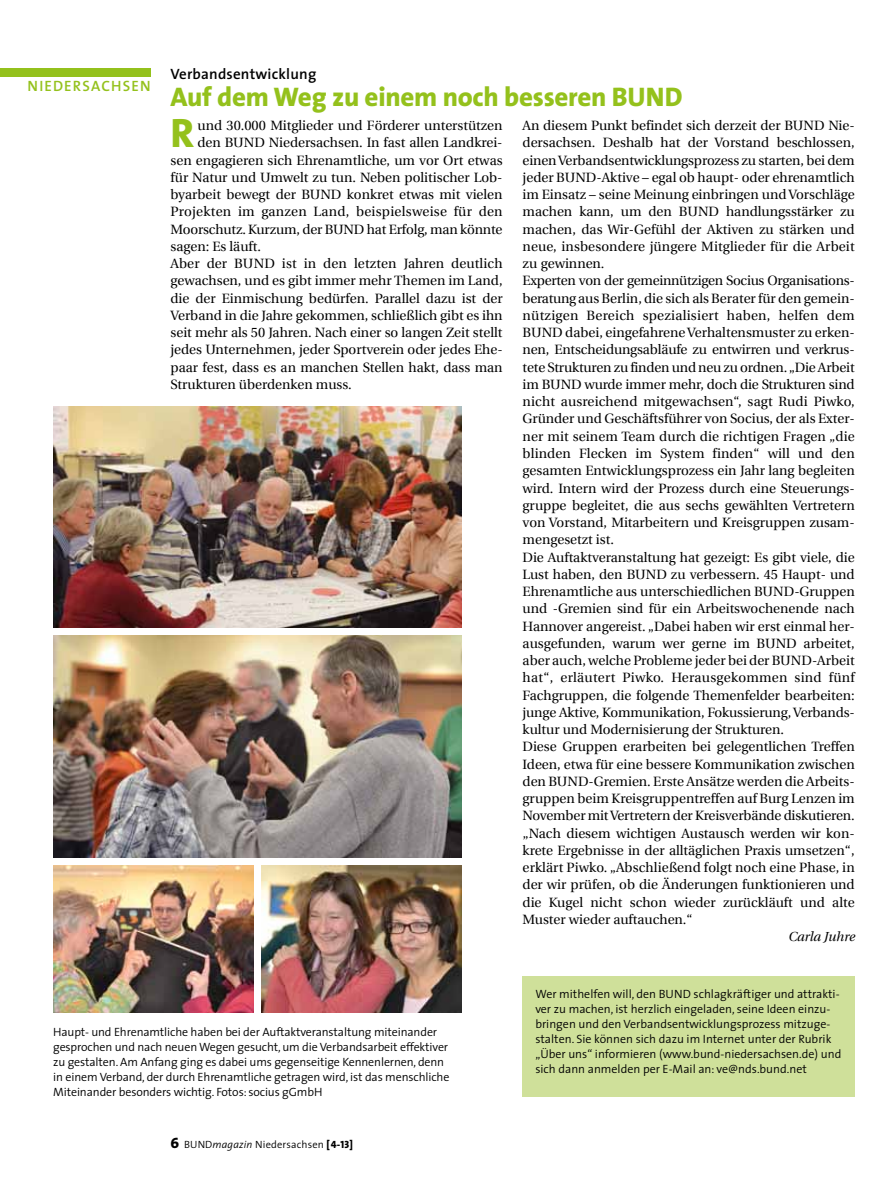
<style>
.page{position:relative;width:893px;height:1191px;background:#fff}
.page>*{position:absolute;margin:0;border:0;box-sizing:border-box;transform-origin:0 0}
.t1{font:800 41.25px "The Sans";color:#94c11c}
.t2{font:800 27px "The Sans";letter-spacing:-.01em;color:#94c11c}
.t3{font:600 15px "The Sans";letter-spacing:.015em;color:#000}
.t4{font:600 15px "The Sans";letter-spacing:.075em;color:#94c11c}
.t5{font:13.5px/17.2px "Utopia";color:#000}
.t6{font:13.5px "Utopia";letter-spacing:.02em;color:#000}
.t7{font:italic 13.2px "Utopia";letter-spacing:-.005em;color:#000}
.t8{font:300 12px/15px "The Sans";letter-spacing:-.01em;color:#000}
.t9{font:300 10.5px "The Sans";letter-spacing:.015em;color:#000}
.s1{font-family:"The Sans Extra Bold Caps";font-weight:400;font-size:15px}
.s2{font-style:italic}
.s3{font-family:"The Sans Extra Bold Caps";font-weight:400}
</style>
<div class="page">
<div style="left:0;top:68px;width:151px;height:9px;background:#94c11c"></div>
<img style="left:53px;top:406px;width:408px;height:221px">
<img style="left:54px;top:636px;width:407px;height:221px">
<img style="left:53px;top:865px;width:200px;height:147px">
<img style="left:261px;top:865px;width:200px;height:147px">
<div style="left:523px;top:975px;width:332px;height:121px;background:#cfe09a"></div>
<p class="t4" style="left:28px;top:73px;width:124px">NIEDERSACHSEN</p>
<p class="t3" style="left:171px;top:61px;width:147px">Verbandsentwicklung</p>
<h2 class="t2" style="left:171px;top:74px;width:513px">Auf dem Weg zu einem noch besseren BUND</h2>
<h1 class="t1" style="left:171px;top:99px;width:25px">R</h1>
<p class="t5" style="left:198px;top:117px;width:307px">und 30.000 Mitglieder und Förderer unterstützen</p>
<p class="t5" style="left:198px;top:134px;width:307px">den BUND Niedersachsen. In fast allen Landkrei-</p>
<p class="t5" style="left:171px;top:151px;width:334px">sen engagieren sich Ehrenamtliche, um vor Ort etwas</p>
<p class="t5" style="left:171px;top:169px;width:334px">für Natur und Umwelt zu tun. Neben politischer Lob-</p>
<p class="t5" style="left:171px;top:186px;width:334px">byarbeit bewegt der BUND konkret etwas mit vielen</p>
<p class="t6" style="left:171px;top:204px;width:334px">Projekten im ganzen Land, beispielsweise für den</p>
<p class="t5" style="left:171px;top:221px;width:334px">Moorschutz. Kurzum, der BUND hat Erfolg, man könnte</p>
<p class="t5" style="left:171px;top:238px;width:92px">sagen: Es läuft.</p>
<p class="t5" style="left:171px;top:255px;width:334px">Aber der BUND ist in den letzten Jahren deutlich</p>
<p class="t5" style="left:171px;top:272px;width:334px">gewachsen, und es gibt immer mehr Themen im Land,</p>
<p class="t5" style="left:171px;top:290px;width:334px">die der Einmischung bedürfen. Parallel dazu ist der</p>
<p class="t5" style="left:171px;top:307px;width:334px">Verband in die Jahre gekommen, schließlich gibt es ihn</p>
<p class="t5" style="left:171px;top:324px;width:334px">seit mehr als 50 Jahren. Nach einer so langen Zeit stellt</p>
<p class="t5" style="left:171px;top:341px;width:334px">jedes Unternehmen, jeder Sportverein oder jedes Ehe-</p>
<p class="t5" style="left:171px;top:359px;width:334px">paar fest, dass es an manchen Stellen hakt, dass man</p>
<p class="t5" style="left:171px;top:376px;width:183px">Strukturen überdenken muss.</p>
<p class="t5" style="left:523px;top:117px;width:334px">An diesem Punkt befindet sich derzeit der BUND Nie&shy;dersachsen. Deshalb hat der Vorstand beschlossen, einen Verbandsentwicklungsprozess zu starten, bei dem jeder BUND-Aktive – egal ob haupt- oder ehrenamtlich im Einsatz – seine Meinung einbringen und Vorschläge machen kann, um den BUND handlungsstärker zu machen, das Wir-Gefühl der Aktiven zu stärken und neue, insbesondere jüngere Mitglieder für die Arbeit zu gewinnen.<br>Experten von der gemeinnützigen Socius Organisations&shy;beratung aus Berlin, die sich als Berater für den gemein&shy;nützigen Bereich spezialisiert haben, helfen dem BUND dabei, eingefahrene Verhaltensmuster zu erken&shy;nen, Entscheidungsabläufe zu entwirren und verkrus&shy;tete Strukturen zu finden und neu zu ordnen. „Die Arbeit im BUND wurde immer mehr, doch die Strukturen sind nicht ausreichend mitgewachsen“, sagt Rudi Piwko, Gründer und Geschäftsführer von Socius, der als Exter&shy;ner mit seinem Team durch die richtigen Fragen „die blinden Flecken im System finden“ will und den gesamten Entwicklungsprozess ein Jahr lang begleiten wird. Intern wird der Prozess durch eine Steuerungs&shy;gruppe begleitet, die aus sechs gewählten Vertretern von Vorstand, Mitarbeitern und Kreisgruppen zusam&shy;mengesetzt ist.<br>Die Auftaktveranstaltung hat gezeigt: Es gibt viele, die Lust haben, den BUND zu verbessern. 45 Haupt- und Ehrenamtliche aus unterschiedlichen BUND-Gruppen und -Gremien sind für ein Arbeitswochenende nach Hannover angereist. „Dabei haben wir erst einmal her&shy;ausgefunden, warum wer gerne im BUND arbeitet, aber auch, welche Probleme jeder bei der BUND-Arbeit hat“, erläutert Piwko. Herausgekommen sind fünf Fachgruppen, die folgende Themenfelder bearbeiten: junge Aktive, Kommunikation, Fokussierung, Verbands&shy;kultur und Modernisierung der Strukturen.<br>Diese Gruppen erarbeiten bei gelegentlichen Treffen Ideen, etwa für eine bessere Kommunikation zwischen den BUND-Gremien. Erste Ansätze werden die Arbeits&shy;gruppen beim Kreisgruppentreffen auf Burg Lenzen im November mit Vertretern der Kreisverbände diskutieren. „Nach diesem wichtigen Austausch werden wir kon&shy;krete Ergebnisse in der alltäglichen Praxis umsetzen“, erklärt Piwko. „Abschließend folgt noch eine Phase, in der wir prüfen, ob die Änderungen funktionieren und die Kugel nicht schon wieder zurückläuft und alte Muster wieder auftauchen.“</p>
<p class="t7" style="left:788px;top:929px;width:68px">Carla Juhre</p>
<p class="t8" style="left:53px;top:1023px;width:398px">Haupt- und Ehrenamtliche haben bei der Auftaktveranstaltung miteinander gesprochen und nach neuen Wegen gesucht, um die Verbandsarbeit effektiver zu gestalten. Am Anfang ging es dabei ums gegenseitige Kennenlernen, denn in einem Verband, der durch Ehrenamtliche getragen wird, ist das menschliche Miteinander besonders wichtig. Fotos: socius gGmbH</p>
<p class="t9" style="left:171px;top:1135px;width:184px"><span class="s1">6</span> BUND<span class="s2">magazin</span> Niedersachsen <span class="s3">[4-13]</span></p>
<p class="t8" style="left:535px;top:986px;width:307px">Wer mithelfen will, den BUND schlagkräftiger und attrakti&shy;ver zu machen, ist herzlich eingeladen, seine Ideen einzu&shy;bringen und den Verbandsentwicklungsprozess mitzuge&shy;stalten. Sie können sich dazu im Internet unter der Rubrik „Über uns“ informieren (www.bund-niedersachsen.de) und sich dann anmelden per E-Mail an: ve@nds.bund.net</p>
</div>
